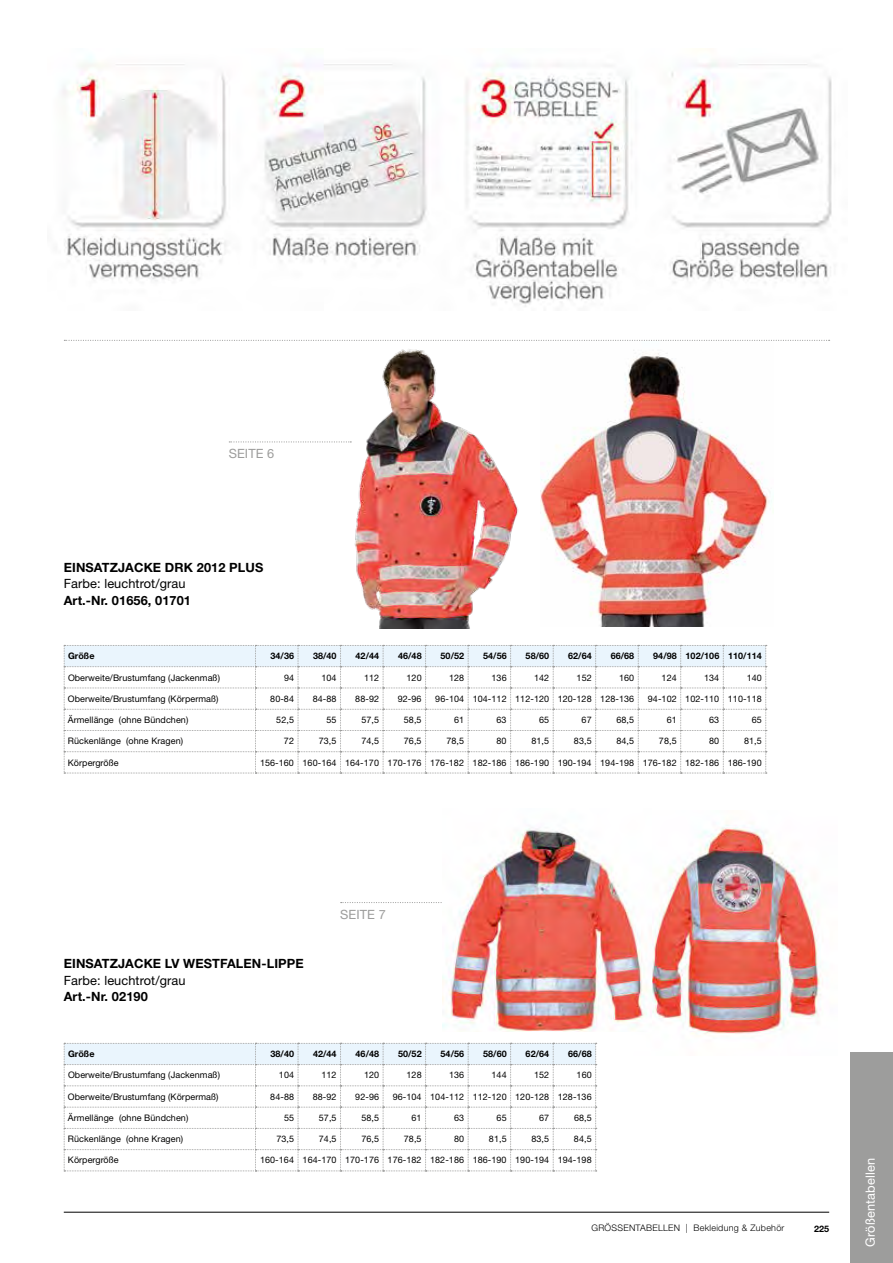
<style>
.page{position:relative;width:893px;height:1263px;background:#fff}
.page>*{position:absolute;margin:0;border:0;box-sizing:border-box;transform-origin:0 0}
.t1{font:700 12.75px "Helvetica Neue LT Pro";letter-spacing:.01em;color:#000}
.t2{font:12.75px "Helvetica Neue LT Pro";letter-spacing:.01em;color:#000}
.t3{font:12.75px "Helvetica Neue LT Pro";letter-spacing:.01em;color:#fff}
.t4{font:12.75px "Helvetica Neue LT Pro";letter-spacing:.01em;color:#9d9d9c}
.t5{font:9px "Helvetica Neue LT Pro";letter-spacing:.01em;color:#000}
.t6{font:700 9px "Helvetica Neue LT Pro";letter-spacing:.01em;color:#000}
.t7{font:300 9px "Helvetica Neue LT Pro";letter-spacing:.03em;color:#000}
</style>
<div class="page">
<hr style="left:64px;top:1212px;width:765px;height:1px;background:#000">
<div style="left:850px;top:1052px;width:43px;height:211px;background:#9d9d9c"></div>
<img style="left:62px;top:56px;width:770px;height:251px">
<svg style="left:64px;top:645px;width:703px;height:129px"></svg>
<img style="left:540px;top:350px;width:232px;height:276px">
<img style="left:351px;top:349px;width:168px;height:279px">
<svg style="left:229px;top:441px;width:122px;height:1px"></svg>
<svg style="left:341px;top:902px;width:101px;height:1px"></svg>
<svg style="left:64px;top:1043px;width:533px;height:128px"></svg>
<img style="left:652px;top:825px;width:169px;height:211px">
<img style="left:442px;top:828px;width:207px;height:203px">
<svg style="left:64px;top:340px;width:766px;height:1px"></svg>
<h1 class="t4" style="left:229px;top:446px;width:47px">SEITE 6</h1>
<h1 class="t1" style="left:64px;top:559px;width:201px">EINSATZJACKE DRK 2012 PLUS</h1>
<h1 class="t2" style="left:64px;top:576px;width:123px">Farbe: leuchtrot/grau</h1>
<h1 class="t1" style="left:64px;top:592px;width:129px">Art.-Nr. 01656, 01701</h1>
<p class="t6" style="left:68px;top:650px;width:28px">Größe</p>
<p class="t6" style="left:270px;top:650px;width:25px">34/36</p>
<p class="t6" style="left:313px;top:650px;width:25px">38/40</p>
<p class="t6" style="left:356px;top:650px;width:25px">42/44</p>
<p class="t6" style="left:398px;top:650px;width:25px">46/48</p>
<p class="t6" style="left:441px;top:650px;width:25px">50/52</p>
<p class="t6" style="left:483px;top:650px;width:25px">54/56</p>
<p class="t6" style="left:526px;top:650px;width:25px">58/60</p>
<p class="t6" style="left:568px;top:650px;width:25px">62/64</p>
<p class="t6" style="left:611px;top:650px;width:25px">66/68</p>
<p class="t6" style="left:653px;top:650px;width:110px">94/98 102/106 110/114</p>
<p class="t5" style="left:68px;top:672px;width:154px">Oberweite/Brustumfang (Jackenmaß)</p>
<p class="t5" style="left:284px;top:672px;width:12px">94</p>
<p class="t5" style="left:321px;top:672px;width:17px">104</p>
<p class="t5" style="left:364px;top:672px;width:17px">112</p>
<p class="t5" style="left:406px;top:672px;width:17px">120</p>
<p class="t5" style="left:449px;top:672px;width:17px">128</p>
<p class="t5" style="left:492px;top:672px;width:17px">136</p>
<p class="t5" style="left:534px;top:672px;width:17px">142</p>
<p class="t5" style="left:577px;top:672px;width:17px">152</p>
<p class="t5" style="left:619px;top:672px;width:17px">160</p>
<p class="t5" style="left:662px;top:672px;width:17px">124</p>
<p class="t5" style="left:704px;top:672px;width:17px">134</p>
<p class="t5" style="left:747px;top:672px;width:17px">140</p>
<p class="t5" style="left:68px;top:693px;width:152px">Oberweite/Brustumfang (Körpermaß)</p>
<p class="t5" style="left:270px;top:693px;width:25px">80-84</p>
<p class="t5" style="left:313px;top:693px;width:25px">84-88</p>
<p class="t5" style="left:355px;top:693px;width:25px">88-92</p>
<p class="t5" style="left:398px;top:693px;width:25px">92-96</p>
<p class="t5" style="left:435px;top:693px;width:200px">96-104 104-112 112-120 120-128 128-136</p>
<p class="t5" style="left:648px;top:693px;width:115px">94-102 102-110 110-118</p>
<p class="t5" style="left:68px;top:714px;width:122px">Ärmellänge (ohne Bündchen)</p>
<p class="t5" style="left:276px;top:714px;width:19px">52,5</p>
<p class="t5" style="left:326px;top:714px;width:12px">55</p>
<p class="t5" style="left:361px;top:714px;width:19px">57,5</p>
<p class="t5" style="left:404px;top:714px;width:19px">58,5</p>
<p class="t5" style="left:454px;top:714px;width:12px">61</p>
<p class="t5" style="left:497px;top:714px;width:12px">63</p>
<p class="t5" style="left:539px;top:714px;width:12px">65</p>
<p class="t5" style="left:582px;top:714px;width:12px">67</p>
<p class="t5" style="left:616px;top:714px;width:19px">68,5</p>
<p class="t5" style="left:667px;top:714px;width:12px">61</p>
<p class="t5" style="left:709px;top:714px;width:12px">63</p>
<p class="t5" style="left:752px;top:714px;width:12px">65</p>
<p class="t5" style="left:68px;top:735px;width:117px">Rückenlänge (ohne Kragen)</p>
<p class="t5" style="left:284px;top:735px;width:12px">72</p>
<p class="t5" style="left:319px;top:735px;width:19px">73,5</p>
<p class="t5" style="left:361px;top:735px;width:19px">74,5</p>
<p class="t5" style="left:404px;top:735px;width:19px">76,5</p>
<p class="t5" style="left:446px;top:735px;width:19px">78,5</p>
<p class="t5" style="left:497px;top:735px;width:12px">80</p>
<p class="t5" style="left:531px;top:735px;width:19px">81,5</p>
<p class="t5" style="left:574px;top:735px;width:19px">83,5</p>
<p class="t5" style="left:616px;top:735px;width:19px">84,5</p>
<p class="t5" style="left:659px;top:735px;width:19px">78,5</p>
<p class="t5" style="left:709px;top:735px;width:12px">80</p>
<p class="t5" style="left:744px;top:735px;width:19px">81,5</p>
<p class="t5" style="left:68px;top:757px;width:52px">Körpergröße</p>
<p class="t5" style="left:260px;top:757px;width:503px">156-160 160-164 164-170 170-176 176-182 182-186 186-190 190-194 194-198 176-182 182-186 186-190</p>
<h1 class="t1" style="left:64px;top:955px;width:241px">EINSATZJACKE LV WESTFALEN-LIPPE</h1>
<h1 class="t2" style="left:64px;top:972px;width:123px">Farbe: leuchtrot/grau</h1>
<h1 class="t1" style="left:64px;top:988px;width:86px">Art.-Nr. 02190</h1>
<h1 class="t4" style="left:340px;top:906px;width:47px">SEITE 7</h1>
<p class="t6" style="left:68px;top:1048px;width:28px">Größe</p>
<p class="t6" style="left:270px;top:1048px;width:25px">38/40</p>
<p class="t6" style="left:313px;top:1048px;width:25px">42/44</p>
<p class="t6" style="left:356px;top:1048px;width:25px">46/48</p>
<p class="t6" style="left:398px;top:1048px;width:25px">50/52</p>
<p class="t6" style="left:441px;top:1048px;width:25px">54/56</p>
<p class="t6" style="left:483px;top:1048px;width:25px">58/60</p>
<p class="t6" style="left:526px;top:1048px;width:25px">62/64</p>
<p class="t6" style="left:568px;top:1048px;width:25px">66/68</p>
<p class="t5" style="left:68px;top:1070px;width:154px">Oberweite/Brustumfang (Jackenmaß)</p>
<p class="t5" style="left:279px;top:1070px;width:17px">104</p>
<p class="t5" style="left:321px;top:1070px;width:17px">112</p>
<p class="t5" style="left:364px;top:1070px;width:17px">120</p>
<p class="t5" style="left:406px;top:1070px;width:17px">128</p>
<p class="t5" style="left:449px;top:1070px;width:17px">136</p>
<p class="t5" style="left:492px;top:1070px;width:17px">144</p>
<p class="t5" style="left:534px;top:1070px;width:17px">152</p>
<p class="t5" style="left:577px;top:1070px;width:17px">160</p>
<p class="t5" style="left:68px;top:1091px;width:152px">Oberweite/Brustumfang (Körpermaß)</p>
<p class="t5" style="left:270px;top:1091px;width:25px">84-88</p>
<p class="t5" style="left:313px;top:1091px;width:25px">88-92</p>
<p class="t5" style="left:355px;top:1091px;width:25px">92-96</p>
<p class="t5" style="left:393px;top:1091px;width:200px">96-104 104-112 112-120 120-128 128-136</p>
<p class="t5" style="left:68px;top:1112px;width:122px">Ärmellänge (ohne Bündchen)</p>
<p class="t5" style="left:284px;top:1112px;width:12px">55</p>
<p class="t5" style="left:319px;top:1112px;width:19px">57,5</p>
<p class="t5" style="left:361px;top:1112px;width:19px">58,5</p>
<p class="t5" style="left:412px;top:1112px;width:12px">61</p>
<p class="t5" style="left:454px;top:1112px;width:12px">63</p>
<p class="t5" style="left:497px;top:1112px;width:12px">65</p>
<p class="t5" style="left:539px;top:1112px;width:12px">67</p>
<p class="t5" style="left:574px;top:1112px;width:19px">68,5</p>
<p class="t5" style="left:68px;top:1133px;width:117px">Rückenlänge (ohne Kragen)</p>
<p class="t5" style="left:276px;top:1133px;width:19px">73,5</p>
<p class="t5" style="left:319px;top:1133px;width:19px">74,5</p>
<p class="t5" style="left:361px;top:1133px;width:19px">76,5</p>
<p class="t5" style="left:404px;top:1133px;width:19px">78,5</p>
<p class="t5" style="left:454px;top:1133px;width:12px">80</p>
<p class="t5" style="left:489px;top:1133px;width:19px">81,5</p>
<p class="t5" style="left:531px;top:1133px;width:19px">83,5</p>
<p class="t5" style="left:574px;top:1133px;width:19px">84,5</p>
<p class="t5" style="left:68px;top:1155px;width:52px">Körpergröße</p>
<p class="t5" style="left:260px;top:1155px;width:333px">160-164 164-170 170-176 176-182 182-186 186-190 190-194 194-198</p>
<p class="t7" style="left:591px;top:1222px;width:194px">GRÖSSENTABELLEN | Bekleidung &amp; Zubehör</p>
<p class="t6" style="left:814px;top:1223px;width:17px">225</p>
<h1 class="t3" style="left:862px;top:1246px;width:90px;rotate:-90deg">Größentabellen</h1>
</div>
